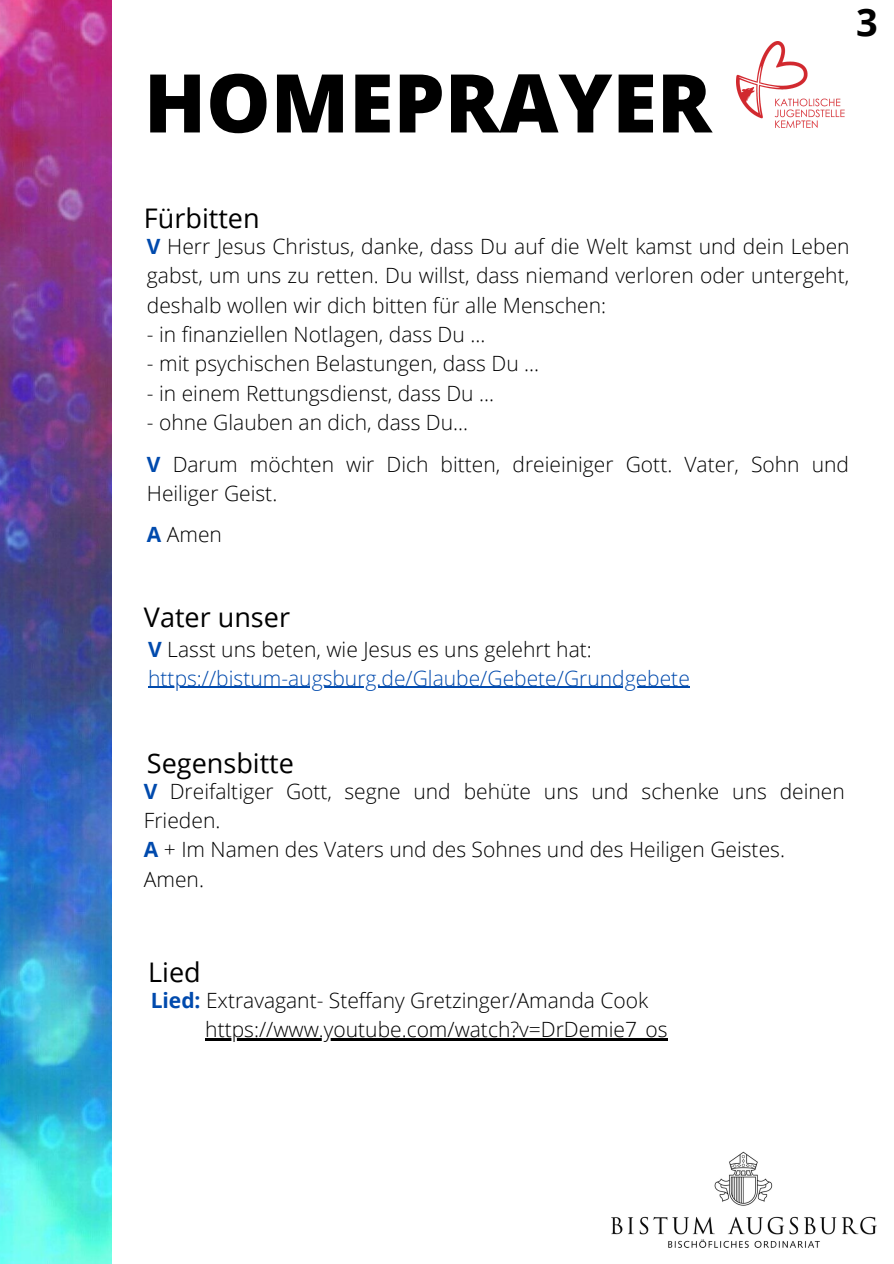
<style>
.page{position:relative;width:894px;height:1264px;background:#fff}
.page>*{position:absolute;margin:0;border:0;box-sizing:border-box;transform-origin:0 0}
.t1{font:800 81px "Open Sans";color:#000}
.t2{font:700 37.95px "Open Sans";color:#000}
.t3{font:27px "Open Sans";color:#000}
.t4{font:300 21px/29.2px "Open Sans";color:#000}
.t5{font:300 21px/29.2px "Open Sans";color:#004aad}
.s1{font-weight:700;color:#004aad}
.s2{font-weight:700}
.s3{color:#000}
</style>
<div class="page">
<img style="left:736px;top:41px;width:108px;height:87px">
<img style="left:611px;top:1151px;width:265px;height:95px">
<img style="left:0;top:0;width:111px;height:1263px">
<hr style="left:148px;top:687px;width:541px;height:1px;background:#004aad">
<hr style="left:205px;top:1038px;width:462px;height:2px;background:#000">
<h1 class="t1" style="left:144px;top:46px;width:569px">HOMEPRAYER</h1>
<h2 class="t2" style="left:855px;top:-4px;width:23px">3</h2>
<p class="t3" style="left:144px;top:199px;width:117px">Fürbitten</p>
<p class="t4" style="left:147px;top:231px;width:704px;text-align:justify"><span class="s1">V</span> Herr Jesus Christus, danke, dass Du auf die Welt kamst und dein Leben gabst, um uns zu retten. Du willst, dass niemand verloren oder untergeht, deshalb wollen wir dich bitten für alle Menschen:</p>
<p class="t4" style="left:147px;top:319px;width:340px">- in finanziellen Notlagen, dass Du ...</p>
<p class="t4" style="left:147px;top:348px;width:393px">- mit psychischen Belastungen, dass Du ...</p>
<p class="t4" style="left:147px;top:378px;width:348px">- in einem Rettungsdienst, dass Du ...</p>
<p class="t4" style="left:147px;top:401px;width:703px;line-height:41.7px">- ohne Glauben an dich, dass Du...<br><span class="s1">V</span> Darum möchten wir Dich bitten, dreieiniger Gott. Vater, Sohn und</p>
<p class="t4" style="left:147px;top:472px;width:132px;line-height:41.7px">Heiliger Geist.<br><span class="s1">A</span> Amen</p>
<p class="t3" style="left:144px;top:597px;width:148px">Vater unser</p>
<p class="t5" style="left:148px;top:633px;width:543px"><span class="s2">V</span> <span class="s3">Lasst uns beten, wie Jesus es uns gelehrt hat: </span>https://bistum-augsburg.de/Glaube/Gebete/Grundgebete</p>
<p class="t3" style="left:147px;top:743px;width:148px">Segensbitte</p>
<p class="t4" style="left:144px;top:776px;width:702px"><span class="s1">V</span> Dreifaltiger Gott, segne und behüte uns und schenke uns deinen Frieden.<br><span class="s1">A</span> + Im Namen des Vaters und des Sohnes und des Heiligen Geistes.<br>Amen.</p>
<p class="t3" style="left:148px;top:953px;width:54px">Lied</p>
<p class="t4" style="left:205px;top:985px;width:464px;line-height:28.7px;text-indent:-55px"><span class="s1">Lied:</span> Extravagant- Steffany Gretzinger/Amanda Cook https://www.youtube.com/watch?v=DrDemie7_os</p>
</div>
